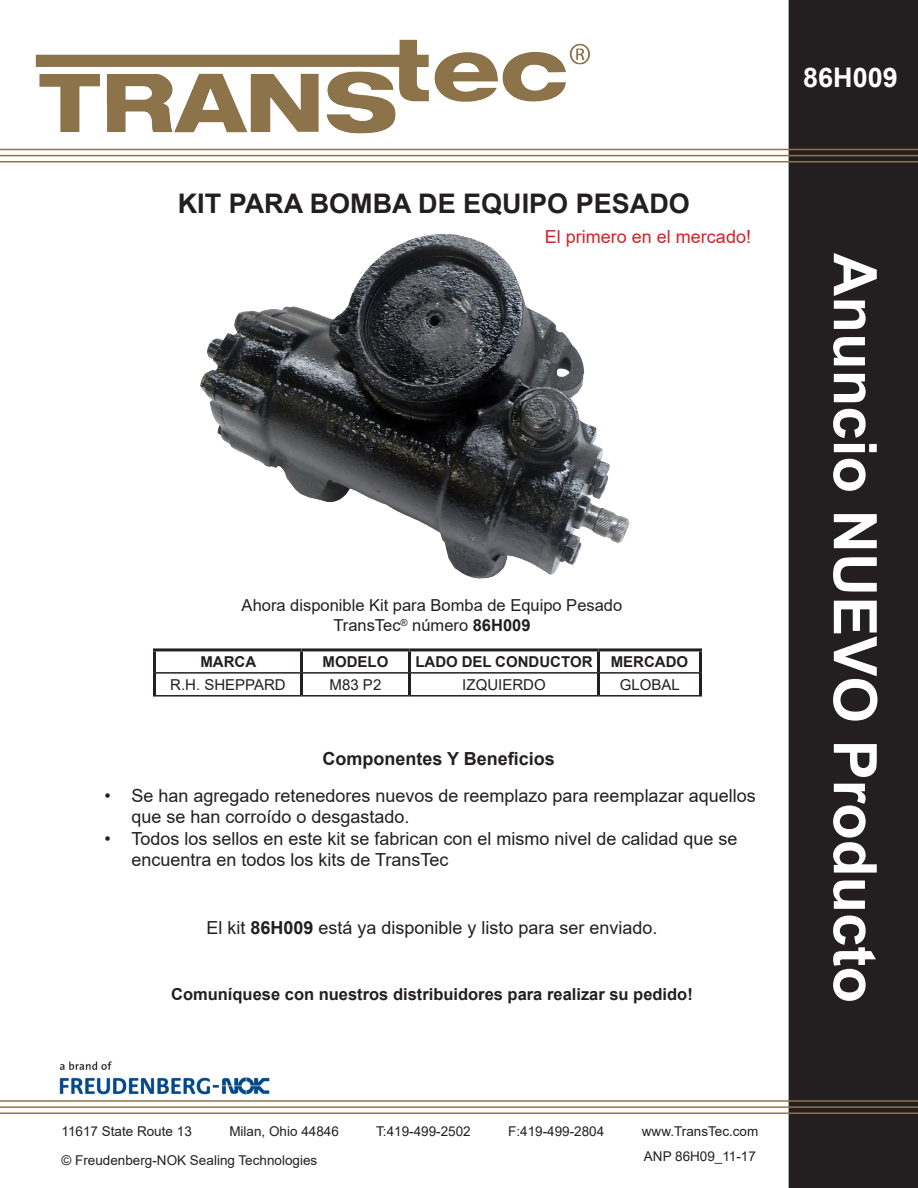
<style>
.page{position:relative;width:918px;height:1188px;background:#fff}
.page>*{position:absolute;margin:0;border:0;box-sizing:border-box;transform-origin:0 0}
.t1{font:700 60px "Arial";color:#fff}
.t2{font:700 27px "Arial";color:#231f20}
.t3{font:700 27px "Arial";color:#fff}
.t4{font:18px/21.6px "Arial";color:#231f20}
.t5{font:700 18px "Arial";color:#231f20}
.t6{font:18px "Arial";color:#d1232a}
.t7{font:16.5px "Arial";color:#231f20}
.t8{font:700 16.5px "Arial";color:#231f20}
.t9{font:700 15px "Arial";color:#231f20}
.t10{font:15px "Arial";color:#231f20}
.t11{font:13.5px "Arial";color:#231f20}
.s1{font-weight:700}
</style>
<div class="page">
<img style="left:35px;top:39px;width:555px;height:95px">
<img style="left:59px;top:1061px;width:211px;height:34px">
<div style="left:789px;top:1px;width:128px;height:1186px;background:#231f20"></div>
<div style="left:789px;top:0;width:129px;height:1188px;border:2px solid #231f20"></div>
<hr style="left:0;top:149px;width:918px;height:1px;background:#8e744a">
<hr style="left:0;top:155px;width:918px;height:1px;background:#8e744a">
<hr style="left:0;top:161px;width:918px;height:2px;background:#8e744a">
<hr style="left:0;top:1100px;width:918px;height:2px;background:#8e744a">
<hr style="left:0;top:1106px;width:918px;height:2px;background:#8e744a">
<hr style="left:0;top:1113px;width:918px;height:1px;background:#8e744a">
<hr style="left:156px;top:672px;width:144px;height:2px;background:#231f20">
<hr style="left:303px;top:672px;width:105px;height:2px;background:#231f20">
<hr style="left:411px;top:672px;width:186px;height:2px;background:#231f20">
<hr style="left:600px;top:672px;width:99px;height:2px;background:#231f20">
<hr style="left:153px;top:695px;width:149px;height:2px;background:#231f20">
<hr style="left:302px;top:695px;width:108px;height:2px;background:#231f20">
<hr style="left:410px;top:695px;width:188px;height:2px;background:#231f20">
<hr style="left:598px;top:695px;width:104px;height:2px;background:#231f20">
<hr style="left:153px;top:648px;width:149px;height:3px;background:#231f20">
<hr style="left:153px;top:651px;width:3px;height:22px;background:#231f20">
<hr style="left:302px;top:648px;width:108px;height:3px;background:#231f20">
<hr style="left:300px;top:651px;width:3px;height:22px;background:#231f20">
<hr style="left:410px;top:648px;width:188px;height:3px;background:#231f20">
<hr style="left:408px;top:651px;width:3px;height:22px;background:#231f20">
<hr style="left:598px;top:648px;width:104px;height:3px;background:#231f20">
<hr style="left:597px;top:651px;width:3px;height:22px;background:#231f20">
<hr style="left:699px;top:651px;width:3px;height:22px;background:#231f20">
<hr style="left:153px;top:673px;width:3px;height:22px;background:#231f20">
<hr style="left:300px;top:673px;width:3px;height:22px;background:#231f20">
<hr style="left:408px;top:673px;width:3px;height:22px;background:#231f20">
<hr style="left:597px;top:673px;width:3px;height:22px;background:#231f20">
<hr style="left:699px;top:673px;width:3px;height:22px;background:#231f20">
<img style="left:200px;top:234px;width:430px;height:345px">
<p class="t2" style="left:178px;top:185px;width:514px">KIT PARA BOMBA DE EQUIPO PESADO</p>
<p class="t6" style="left:545px;top:224px;width:208px">El primero en el mercado!</p>
<p class="t7" style="left:242px;top:594px;width:382px">Ahora disponible Kit para Bomba de Equipo Pesado</p>
<p class="t7" style="left:333px;top:614px;width:199px">TransTec<sup>®</sup> número <span class="s1">86H009</span></p>
<p class="t9" style="left:200px;top:651px;width:57px">MARCA</p>
<p class="t9" style="left:323px;top:651px;width:67px">MODELO</p>
<p class="t9" style="left:416px;top:651px;width:179px">LADO DEL CONDUCTOR</p>
<p class="t9" style="left:611px;top:651px;width:79px">MERCADO</p>
<p class="t10" style="left:170px;top:674px;width:117px">R.H. SHEPPARD</p>
<p class="t10" style="left:330px;top:674px;width:53px">M83 P2</p>
<p class="t10" style="left:462px;top:674px;width:85px">IZQUIERDO</p>
<p class="t10" style="left:620px;top:674px;width:62px">GLOBAL</p>
<p class="t5" style="left:323px;top:746px;width:234px">Componentes Y Beneficios</p>
<p class="t4" style="left:131px;top:784px;width:626px;text-indent:-27px">• Se han agregado retenedores nuevos de reemplazo para reemplazar aquellos que se han corroído o desgastado.</p>
<p class="t4" style="left:131px;top:827px;width:608px;text-indent:-27px">• Todos los sellos en este kit se fabrican con el mismo nivel de calidad que se encuentra en todos los kits de TransTec</p>
<p class="t4" style="left:206px;top:917px;width:453px">El kit <span class="s1">86H009</span> está ya disponible y listo para ser enviado.</p>
<p class="t8" style="left:171px;top:982px;width:523px">Comuníquese con nuestros distribuidores para realizar su pedido!</p>
<p class="t3" style="left:803px;top:59px;width:96px">86H009</p>
<p class="t1" style="left:897px;top:253px;width:752px;rotate:90deg">Anuncio NUEVO Producto</p>
<p class="t11" style="left:62px;top:1122px;width:132px">11617 State Route 13</p>
<p class="t11" style="left:229px;top:1122px;width:111px">Milan, Ohio 44846</p>
<p class="t11" style="left:376px;top:1122px;width:96px">T:419-499-2502</p>
<p class="t11" style="left:508px;top:1122px;width:98px">F:419-499-2804</p>
<p class="t11" style="left:642px;top:1122px;width:118px">www.TransTec.com</p>
<p class="t11" style="left:62px;top:1151px;width:257px">© Freudenberg-NOK Sealing Technologies</p>
<p class="t11" style="left:644px;top:1147px;width:114px">ANP 86H09_11-17</p>
</div>
